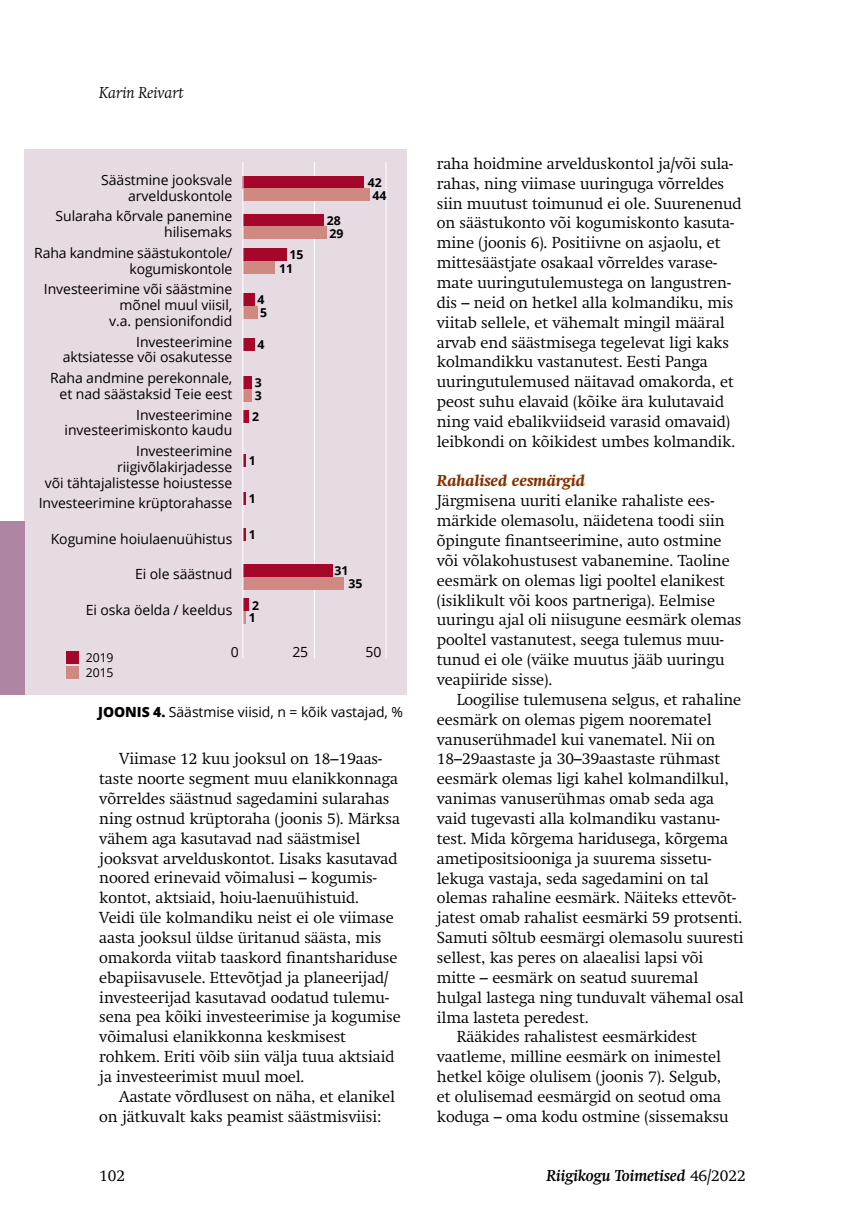
<style>
.page{position:relative;width:844px;height:1216px;background:#fff}
.page>*{position:absolute;margin:0;border:0;box-sizing:border-box;transform-origin:0 0}
.t1{font:300 15.75px/19.8px "Swift";letter-spacing:-.005em;color:#000}
.t2{font:italic 700 15.75px "Swift";letter-spacing:-.005em;color:#000}
.t3{font:italic 800 15.75px "Swift";letter-spacing:-.005em;color:#833200}
.t4{font:italic 300 15.75px "Swift";letter-spacing:-.005em;color:#000}
.t5{font:14px/15.8px "Open Sans";letter-spacing:-.005em;color:#000;text-align:right}
.t6{font:700 12.25px/12.8px "Open Sans";letter-spacing:-.005em;color:#000}
.t7{font:12.25px/15px "Open Sans";letter-spacing:-.005em;color:#000}
.s1{font-weight:800}
.s2{font-weight:300;font-style:normal}
</style>
<div class="page">
<div style="left:24px;top:149px;width:383px;height:545px;background:#e6dae3"></div>
<hr style="left:314px;top:162px;width:1px;height:496px;background:#fff">
<hr style="left:385px;top:162px;width:1px;height:496px;background:#fff">
<div style="left:243px;top:176px;width:121px;height:13px;background:#a4072a"></div>
<div style="left:243px;top:338px;width:11px;height:13px;background:#a4072a"></div>
<svg style="left:243px;top:528px;width:3px;height:13px"></svg>
<div style="left:243px;top:248px;width:43px;height:13px;background:#a4072a"></div>
<div style="left:243px;top:410px;width:5px;height:13px;background:#a4072a"></div>
<div style="left:243px;top:598px;width:5px;height:13px;background:#a4072a"></div>
<svg style="left:243px;top:454px;width:3px;height:12px"></svg>
<svg style="left:243px;top:492px;width:3px;height:13px"></svg>
<div style="left:243px;top:214px;width:80px;height:12px;background:#a4072a"></div>
<div style="left:243px;top:376px;width:8px;height:12px;background:#a4072a"></div>
<div style="left:243px;top:564px;width:89px;height:12px;background:#a4072a"></div>
<div style="left:243px;top:293px;width:11px;height:13px;background:#a4072a"></div>
<div style="left:243px;top:189px;width:126px;height:12px;background:#d08883"></div>
<div style="left:243px;top:261px;width:31px;height:13px;background:#d08883"></div>
<svg style="left:243px;top:611px;width:3px;height:13px"></svg>
<div style="left:243px;top:226px;width:83px;height:13px;background:#d08883"></div>
<div style="left:243px;top:388px;width:8px;height:13px;background:#d08883"></div>
<div style="left:243px;top:576px;width:101px;height:13px;background:#d08883"></div>
<div style="left:243px;top:306px;width:14px;height:12px;background:#d08883"></div>
<hr style="left:242px;top:162px;width:1px;height:496px;background:#fff">
<div style="left:66px;top:651px;width:12px;height:13px;background:#a4072a"></div>
<div style="left:66px;top:666px;width:12px;height:13px;background:#d08883"></div>
<div style="left:0;top:521px;width:25px;height:173px;background:#ae86a3"></div>
<p class="t4" style="left:99px;top:83px;width:86px">Karin Reivart</p>
<p class="t5" style="left:101px;top:172px;width:132px">Säästmine jooksvale arvelduskontole</p>
<p class="t5" style="left:56px;top:208px;width:178px">Sularaha kõrvale panemine hilisemaks</p>
<p class="t5" style="left:34px;top:244px;width:199px">Raha kandmine säästukontole/ kogumiskontole</p>
<p class="t5" style="left:44px;top:281px;width:190px">Investeerimine või säästmine mõnel muul viisil,<br>v.a. pensionifondid</p>
<p class="t5" style="left:63px;top:333px;width:171px">Investeerimine aktsiatesse või osakutesse</p>
<p class="t5" style="left:50px;top:370px;width:183px">Raha andmine perekonnale, et nad säästaksid Teie eest</p>
<p class="t5" style="left:65px;top:406px;width:169px">Investeerimine investeerimiskonto kaudu</p>
<p class="t5" style="left:45px;top:442px;width:189px">Investeerimine riigivõlakirjadesse<br>või tähtajalistesse hoiustesse</p>
<p class="t5" style="left:39px;top:495px;width:195px">Investeerimine krüptorahasse</p>
<p class="t5" style="left:51px;top:530px;width:183px">Kogumine hoiulaenuühistus</p>
<p class="t5" style="left:135px;top:566px;width:99px">Ei ole säästnud</p>
<p class="t5" style="left:86px;top:601px;width:148px">Ei oska öelda / keeldus</p>
<p class="t6" style="left:257px;top:293px;width:8px">4</p>
<p class="t6" style="left:257px;top:338px;width:8px">4</p>
<p class="t6" style="left:255px;top:376px;width:8px">3<br>3</p>
<p class="t6" style="left:252px;top:410px;width:8px">2</p>
<p class="t6" style="left:260px;top:306px;width:8px">5</p>
<p class="t6" style="left:289px;top:248px;width:15px">15</p>
<p class="t6" style="left:279px;top:261px;width:15px">11</p>
<p class="t6" style="left:248px;top:453px;width:8px">1</p>
<p class="t6" style="left:248px;top:492px;width:8px">1</p>
<p class="t6" style="left:248px;top:528px;width:8px">1</p>
<p class="t6" style="left:252px;top:599px;width:8px">2</p>
<p class="t6" style="left:248px;top:611px;width:8px">1</p>
<p class="t6" style="left:327px;top:214px;width:18px">28<br>29</p>
<p class="t6" style="left:368px;top:176px;width:20px;text-align:center">42<br>44</p>
<p class="t6" style="left:334px;top:564px;width:15px">31</p>
<p class="t6" style="left:348px;top:576px;width:15px">35</p>
<p class="t7" style="left:86px;top:650px;width:29px">2019<br>2015</p>
<p class="t5" style="left:231px;top:643px;width:10px">0</p>
<p class="t5" style="left:292px;top:643px;width:17px">25</p>
<p class="t5" style="left:365px;top:643px;width:17px">50</p>
<p class="t5" style="left:98px;top:704px;width:306px"><span class="s1">JOONIS 4.</span> Säästmise viisid, n = kõik vastajad, %</p>
<p class="t1" style="left:99px;top:749px;width:303px;text-indent:20px">Viimase 12 kuu jooksul on 18–19aas&shy;taste noorte segment muu elanikkonnaga võrreldes säästnud sagedamini sularahas ning ostnud krüptoraha (joonis 5). Märksa vähem aga kasutavad nad säästmisel jooksvat arvelduskontot. Lisaks kasutavad noored erinevaid võimalusi – kogumis&shy;kontot, aktsiaid, hoiu-laenuühistuid.<br>Veidi üle kolmandiku neist ei ole viimase aasta jooksul üldse üritanud säästa, mis omakorda viitab taaskord finantshariduse ebapiisavusele. Ettevõtjad ja planeerijad/ investeerijad kasutavad oodatud tulemu&shy;sena pea kõiki investeerimise ja kogumise võimalusi elanikkonna keskmisest rohkem. Eriti võib siin välja tuua aktsiaid ja investeerimist muul moel.</p>
<p class="t1" style="left:99px;top:1086px;width:297px;text-indent:20px">Aastate võrdlusest on näha, et elanikel on jätkuvalt kaks peamist säästmisviisi:</p>
<p class="t1" style="left:437px;top:153px;width:306px">raha hoidmine arvelduskontol ja/või sula&shy;rahas, ning viimase uuringuga võrreldes siin muutust toimunud ei ole. Suurenenud on säästukonto või kogumiskonto kasuta&shy;mine (joonis 6). Positiivne on asjaolu, et mittesäästjate osakaal võrreldes varase&shy;mate uuringutulemustega on langustren&shy;dis – neid on hetkel alla kolmandiku, mis viitab sellele, et vähemalt mingil määral arvab end säästmisega tegelevat ligi kaks kolmandikku vastanutest. Eesti Panga uuringutulemused näitavad omakorda, et peost suhu elavaid (kõike ära kulutavaid ning vaid ebalikviidseid varasid omavaid) leibkondi on kõikidest umbes kolmandik.</p>
<p class="t3" style="left:437px;top:471px;width:150px">Rahalised eesmärgid</p>
<p class="t1" style="left:437px;top:491px;width:306px">Järgmisena uuriti elanike rahaliste ees&shy;märkide olemasolu, näidetena toodi siin õpingute finantseerimine, auto ostmine või võlakohustusest vabanemine. Taoline eesmärk on olemas ligi pooltel elanikest (isiklikult või koos partneriga). Eelmise uuringu ajal oli niisugune eesmärk olemas pooltel vastanutest, seega tulemus muu&shy;tunud ei ole (väike muutus jääb uuringu veapiiride sisse).</p>
<p class="t1" style="left:456px;top:689px;width:286px">Loogilise tulemusena selgus, et rahaline</p>
<p class="t1" style="left:437px;top:709px;width:276px">eesmärk on olemas pigem noorematel</p>
<p class="t1" style="left:437px;top:729px;width:280px">vanuserühmadel kui vanematel. Nii on</p>
<p class="t1" style="left:437px;top:749px;width:285px">18–29aastaste ja 30–39aastaste rühmast</p>
<p class="t1" style="left:437px;top:769px;width:293px">eesmärk olemas ligi kahel kolmandilkul,</p>
<p class="t1" style="left:437px;top:789px;width:278px">vanimas vanuserühmas omab seda aga</p>
<p class="t1" style="left:437px;top:808px;width:284px">vaid tugevasti alla kolmandiku vastanu-</p>
<p class="t1" style="left:437px;top:828px;width:293px">test. Mida kõrgema haridusega, kõrgema</p>
<p class="t1" style="left:437px;top:848px;width:276px">ametipositsiooniga ja suurema sissetu-</p>
<p class="t1" style="left:437px;top:868px;width:273px">lekuga vastaja, seda sagedamini on tal</p>
<p class="t1" style="left:437px;top:888px;width:300px">olemas rahaline eesmärk. Näiteks ettevõt-</p>
<p class="t1" style="left:437px;top:908px;width:307px">jatest omab rahalist eesmärki 59 protsenti.</p>
<p class="t1" style="left:437px;top:927px;width:308px">Samuti sõltub eesmärgi olemasolu suuresti</p>
<p class="t1" style="left:437px;top:947px;width:268px">sellest, kas peres on alaealisi lapsi või</p>
<p class="t1" style="left:437px;top:967px;width:263px">mitte – eesmärk on seatud suuremal</p>
<p class="t1" style="left:437px;top:987px;width:308px">hulgal lastega ning tunduvalt vähemal osal</p>
<p class="t1" style="left:437px;top:1007px;width:153px">ilma lasteta peredest.</p>
<p class="t1" style="left:456px;top:1027px;width:242px">Rääkides rahalistest eesmärkidest</p>
<p class="t1" style="left:437px;top:1047px;width:285px">vaatleme, milline eesmärk on inimestel</p>
<p class="t1" style="left:437px;top:1066px;width:286px">hetkel kõige olulisem (joonis 7). Selgub,</p>
<p class="t1" style="left:437px;top:1086px;width:285px">et olulisemad eesmärgid on seotud oma</p>
<p class="t1" style="left:437px;top:1106px;width:293px">koduga – oma kodu ostmine (sissemaksu</p>
<p class="t1" style="left:99px;top:1165px;width:27px">102</p>
<p class="t2" style="left:546px;top:1166px;width:200px">Riigikogu Toimetised <span class="s2">46/2022</span></p>
</div>
